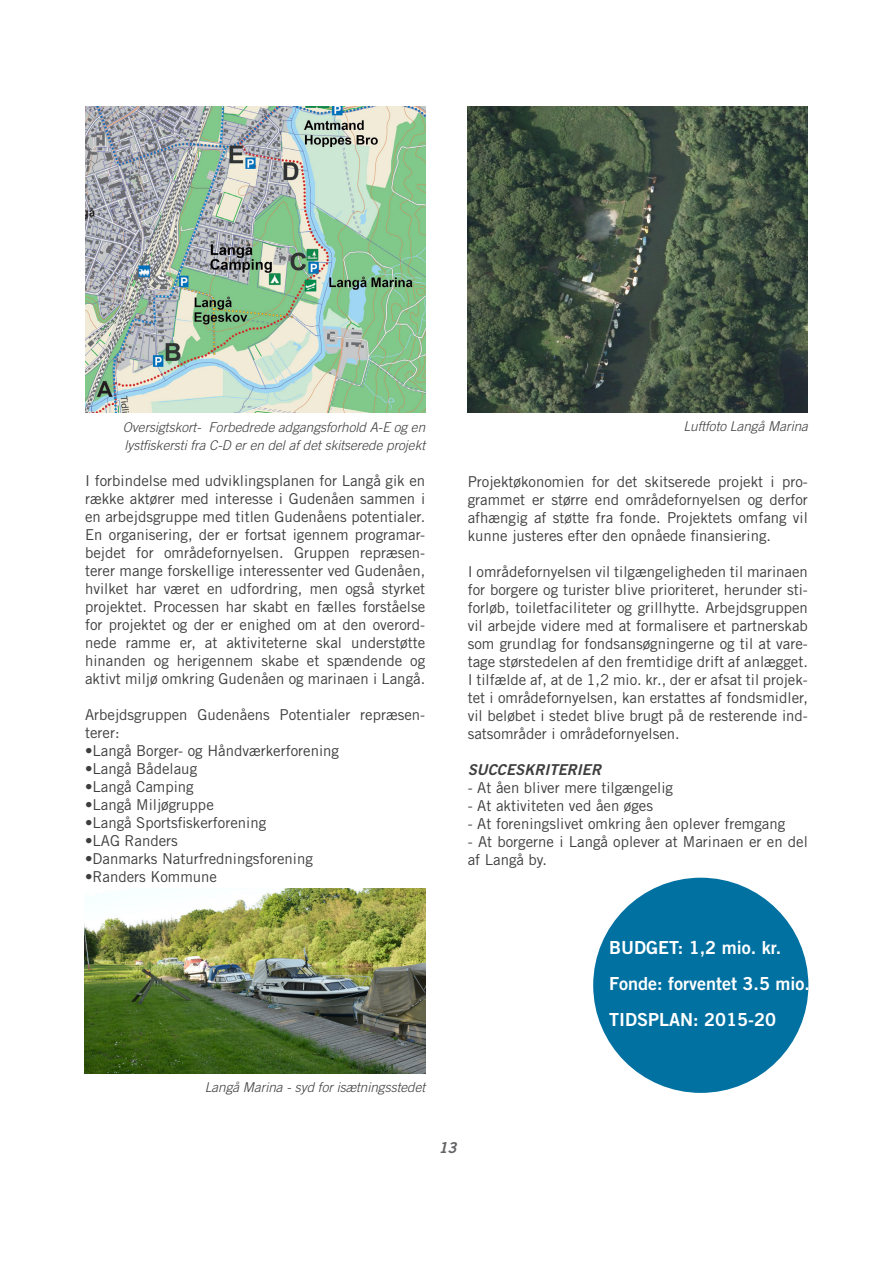
<style>
.page{position:relative;width:893px;height:1263px;background:#fff}
.page>*{position:absolute;margin:0;border:0;box-sizing:border-box;transform-origin:0 0}
.hvid_tekst_i_boks{font:18px "Trade Gothic LT Std Bd 2";color:#fff}
.kURSIV_SKRIFT{font:15px/18px "Trade Gothic LT Std";color:#3e3e3f;text-align:justify}
.kURSIV_SKRIFT-2{font:15px "Trade Gothic LT Std Bd 2 Obl";color:#3e3e3f}
.t1{font:15px "Trade Gothic LT Std Bd 2 Obl";color:#636366}
.billedtekst{font:italic 300 13.5px "Trade Gothic LT Std";color:#3e3e3f}
</style>
<div class="page">
<img style="left:85px;top:889px;width:340px;height:184px">
<img style="left:468px;top:106px;width:340px;height:306px">
<div style="left:593px;top:878px;width:215px;height:215px;background:#0071a1;border-radius:50%"></div>
<img style="left:85px;top:106px;width:340px;height:306px">
<p class="billedtekst" style="left:123px;top:419px;width:304px">Oversigtskort- Forbedrede adgangsforhold A-E og en</p>
<p class="billedtekst" style="left:683px;top:418px;width:126px">Luftfoto Langå Marina</p>
<p class="billedtekst" style="left:124px;top:437px;width:302px">lystfiskersti fra C-D er en del af det skitserede projekt</p>
<p class="kURSIV_SKRIFT" style="left:85px;top:471px;width:342px">I forbindelse med udviklingsplanen for Langå gik en række aktører med interesse i Gudenåen sammen i en arbejdsgruppe med titlen Gudenåens potentialer.<br>En organisering, der er fortsat igennem programar&shy;bejdet for områdefornyelsen. Gruppen repræsen&shy;terer mange forskellige interessenter ved Gudenåen, hvilket har været en udfordring, men også styrket projektet. Processen har skabt en fælles forståelse for projektet og der er enighed om at den overord&shy;nede ramme er, at aktiviteterne skal understøtte hinanden og herigennem skabe et spændende og aktivt miljø omkring Gudenåen og marinaen i Langå.</p>
<p class="kURSIV_SKRIFT" style="left:85px;top:705px;width:342px">Arbejdsgruppen Gudenåens Potentialer repræsen&shy;terer:</p>
<p class="kURSIV_SKRIFT" style="left:85px;top:741px;width:256px">•Langå Borger- og Håndværkerforening</p>
<p class="kURSIV_SKRIFT" style="left:85px;top:759px;width:114px">•Langå Bådelaug</p>
<p class="kURSIV_SKRIFT" style="left:85px;top:777px;width:110px">•Langå Camping</p>
<p class="kURSIV_SKRIFT" style="left:85px;top:795px;width:130px">•Langå Miljøgruppe</p>
<p class="kURSIV_SKRIFT" style="left:85px;top:813px;width:183px">•Langå Sportsfiskerforening</p>
<p class="kURSIV_SKRIFT" style="left:85px;top:831px;width:94px">•LAG Randers</p>
<p class="kURSIV_SKRIFT" style="left:85px;top:849px;width:229px">•Danmarks Naturfredningsforening</p>
<p class="kURSIV_SKRIFT" style="left:85px;top:867px;width:134px">•Randers Kommune</p>
<p class="kURSIV_SKRIFT" style="left:468px;top:473px;width:342px">Projektøkonomien for det skitserede projekt i pro&shy;grammet er større end områdefornyelsen og derfor afhængig af støtte fra fonde. Projektets omfang vil kunne justeres efter den opnåede finansiering.</p>
<p class="kURSIV_SKRIFT" style="left:468px;top:563px;width:342px">I områdefornyelsen vil tilgængeligheden til marinaen for borgere og turister blive prioriteret, herunder sti&shy;forløb, toiletfaciliteter og grillhytte. Arbejdsgruppen vil arbejde videre med at formalisere et partnerskab som grundlag for fondsansøgningerne og til at vare&shy;tage størstedelen af den fremtidige drift af anlægget.<br>I tilfælde af, at de 1,2 mio. kr., der er afsat til projek&shy;tet i områdefornyelsen, kan erstattes af fondsmidler, vil beløbet i stedet blive brugt på de resterende ind&shy;satsområder i områdefornyelsen.</p>
<p class="kURSIV_SKRIFT-2" style="left:468px;top:760px;width:135px">SUCCESKRITERIER</p>
<p class="kURSIV_SKRIFT" style="left:468px;top:779px;width:207px">- At åen bliver mere tilgængelig</p>
<p class="kURSIV_SKRIFT" style="left:468px;top:797px;width:187px">- At aktiviteten ved åen øges</p>
<p class="kURSIV_SKRIFT" style="left:468px;top:815px;width:319px">- At foreningslivet omkring åen oplever fremgang</p>
<p class="kURSIV_SKRIFT" style="left:468px;top:833px;width:342px">- At borgerne i Langå oplever at Marinaen er en del af Langå by.</p>
<p class="billedtekst" style="left:205px;top:1079px;width:222px">Langå Marina - syd for isætningsstedet</p>
<p class="t1" style="left:438px;top:1138px;width:20px">13</p>
<p class="hvid_tekst_i_boks" style="left:609px;top:936px;width:174px">BUDGET: 1,2 mio. kr.</p>
<p class="hvid_tekst_i_boks" style="left:609px;top:972px;width:202px">Fonde: forventet 3.5 mio.</p>
<p class="hvid_tekst_i_boks" style="left:609px;top:1008px;width:168px">TIDSPLAN: 2015-20</p>
</div>
